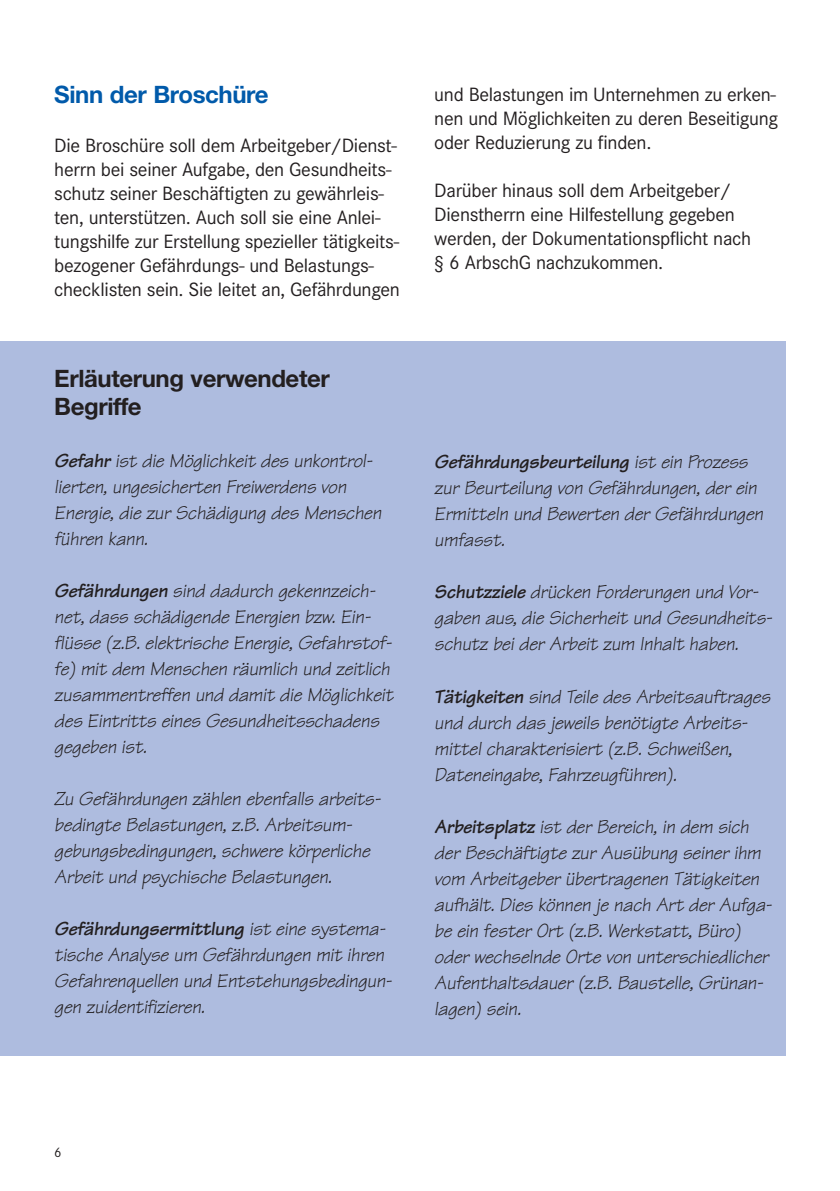
<style>
.page{position:relative;width:840px;height:1191px;background:#fff}
.page>*{position:absolute;margin:0;border:0;box-sizing:border-box;transform-origin:0 0}
.t1{font:700 24px/28px "Helvetica Neue";letter-spacing:-.015em;color:#231f20}
.t2{font:700 24px "Helvetica Neue";letter-spacing:-.015em;color:#015aaa}
.t3{font:italic 20px/26px "Tekton";letter-spacing:-.02em;color:#231f20}
.t4{font:20px/24px "Corporate S";letter-spacing:-.015em;color:#231f20}
.t5{font:14px "Corporate S";color:#231f20}
.s1{font-weight:700}
</style>
<div class="page">
<div style="left:0;top:341px;width:786px;height:715px;background:#aebcdf"></div>
<p class="t2" style="left:54px;top:86px;width:216px">Sinn der Broschüre</p>
<p class="t4" style="left:54px;top:135px;width:347px">Die Broschüre soll dem Arbeitgeber/Dienst&shy;herrn bei seiner Aufgabe, den Gesundheits&shy;schutz seiner Beschäftigten zu gewährleis&shy;ten, unterstützen. Auch soll sie eine Anlei&shy;tungshilfe zur Erstellung spezieller tätigkeits&shy;bezogener Gefährdungs- und Belastungs&shy;checklisten sein. Sie leitet an, Gefährdungen</p>
<p class="t1" style="left:54px;top:367px;width:277px">Erläuterung verwendeter<br>Begriffe</p>
<p class="t3" style="left:54px;top:450px;width:329px"><span class="s1">Gefahr</span> ist die Möglichkeit des unkontrol&shy;lierten, ungesicherten Freiwerdens von Energie, die zur Schädigung des Menschen führen kann.</p>
<p class="t3" style="left:54px;top:580px;width:341px"><span class="s1">Gefährdungen</span> sind dadurch gekennzeich&shy;net, dass schädigende Energien bzw. Ein&shy;flüsse (z.B. elektrische Energie, Gefahrstof&shy;fe) mit dem Menschen räumlich und zeitlich zusammentreffen und damit die Möglichkeit des Eintritts eines Gesundheitsschadens gegeben ist.</p>
<p class="t3" style="left:54px;top:788px;width:328px">Zu Gefährdungen zählen ebenfalls arbeits&shy;bedingte Belastungen, z.B. Arbeitsum&shy;gebungsbedingungen, schwere körperliche Arbeit und psychische Belastungen.</p>
<p class="t3" style="left:54px;top:918px;width:339px"><span class="s1">Gefährdungsermittlung</span> ist eine systema&shy;tische Analyse um Gefährdungen mit ihren Gefahrenquellen und Entstehungsbedingun&shy;gen zuidentifizieren.</p>
<p class="t4" style="left:434px;top:85px;width:345px;text-align:justify">und Belastungen im Unternehmen zu erken&shy;nen und Möglichkeiten zu deren Beseitigung oder Reduzierung zu finden.</p>
<p class="t4" style="left:434px;top:181px;width:318px">Darüber hinaus soll dem Arbeitgeber/ Dienstherrn eine Hilfestellung gegeben werden, der Dokumentationspflicht nach § 6 ArbschG nachzukommen.</p>
<p class="t3" style="left:434px;top:452px;width:331px"><span class="s1">Gefährdungsbeurteilung</span> ist ein Prozess zur Beurteilung von Gefährdungen, der ein Ermitteln und Bewerten der Gefährdungen umfasst.</p>
<p class="t3" style="left:434px;top:582px;width:340px"><span class="s1">Schutzziele</span> drücken Forderungen und Vor&shy;gaben aus, die Sicherheit und Gesundheits&shy;schutz bei der Arbeit zum Inhalt haben.</p>
<p class="t3" style="left:434px;top:686px;width:338px"><span class="s1">Tätigkeiten</span> sind Teile des Arbeitsauftrages und durch das jeweils benötigte Arbeits&shy;mittel charakterisiert (z.B. Schweißen, Dateneingabe, Fahrzeugführen).</p>
<p class="t3" style="left:434px;top:816px;width:339px"><span class="s1">Arbeitsplatz</span> ist der Bereich, in dem sich der Beschäftigte zur Ausübung seiner ihm vom Arbeitgeber übertragenen Tätigkeiten aufhält. Dies können je nach Art der Aufga&shy;be ein fester Ort (z.B. Werkstatt, Büro) oder wechselnde Orte von unterschiedlicher Aufenthaltsdauer (z.B. Baustelle, Grünan&shy;lagen) sein.</p>
<p class="t5" style="left:54px;top:1147px;width:9px">6</p>
</div>
